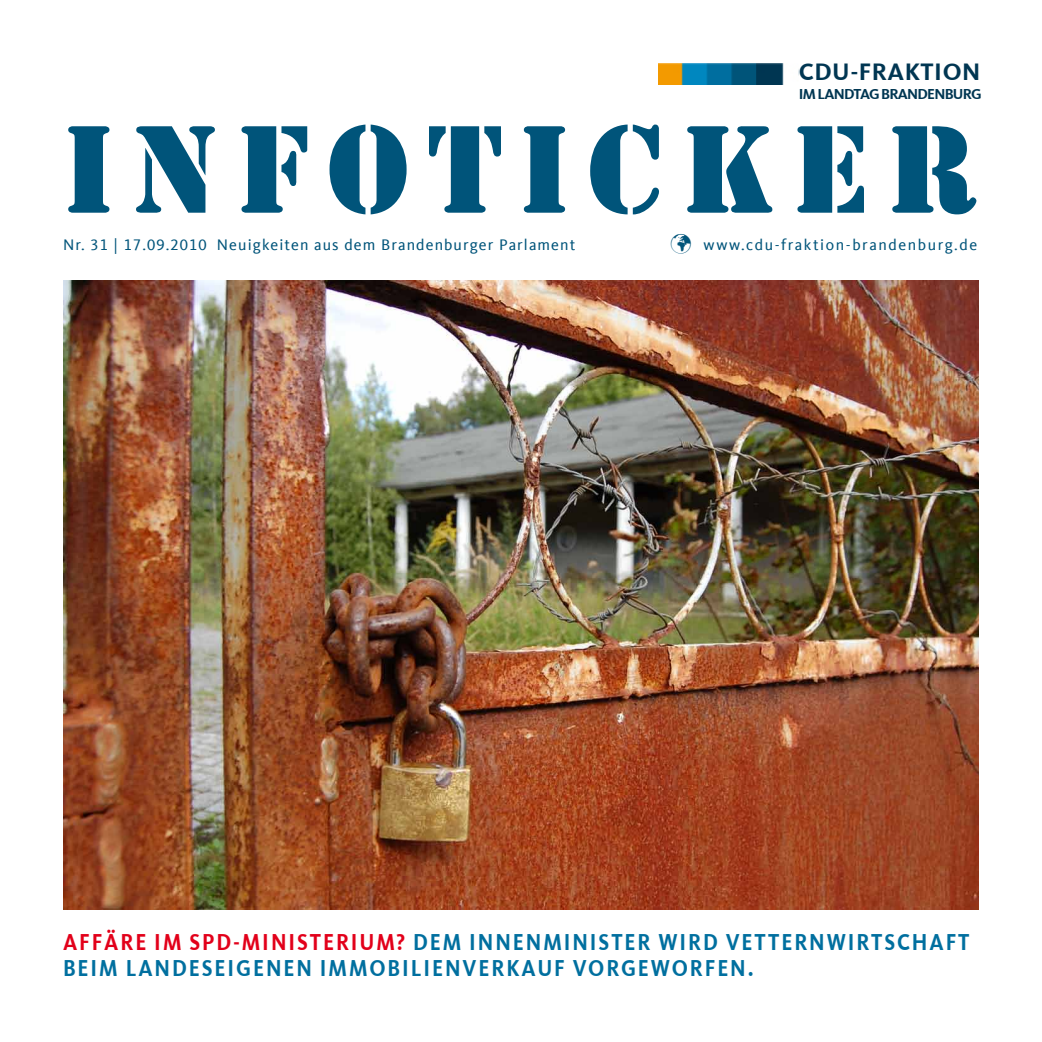
<style>
.page{position:relative;width:1042px;height:1042px;background:#fff}
.page>*{position:absolute;margin:0;border:0;box-sizing:border-box;transform-origin:0 0}
.t1{font:115.5px "Stencil Std";letter-spacing:.15em;color:#00547a}
.t2{font:700 24.5px "CDU Kievit Tab";letter-spacing:.02em;color:#003652}
.t3{font:700 23.8px/26.2px "CDU Kievit Tab";letter-spacing:.09em;color:#006f9f;scale:.88 1}
.t4{font:15.75px "CDU Kievit Tab";letter-spacing:.07em;color:#00547a}
.t5{font:15.75px "CDU Kievit Tab";letter-spacing:.1em;color:#00547a}
.t6{font:700 14.88px "CDU Kievit Tab";letter-spacing:-.05em;color:#003652}
.s1{color:#e2001a}
</style>
<div class="page">
<img style="left:63px;top:281px;width:916px;height:628px">
<img style="left:658px;top:63px;width:141px;height:21px">
<p class="t2" style="left:799px;top:58px;width:183px">CDU-FRAKTION</p>
<p class="t6" style="left:799px;top:86px;width:184px">IM LANDTAG BRANDENBURG</p>
<h1 class="t1" style="left:63px;top:95px;width:915px">INFOTICKER</h1>
<p class="t4" style="left:63px;top:236px;width:514px">Nr. 31 | 17.09.2010 Neuigkeiten aus dem Brandenburger Parlament</p>
<p class="t5" style="left:670px;top:236px;width:308px">✓ www.cdu-fraktion-brandenburg.de</p>
<p class="t3" style="left:63px;top:928px;width:1031px"><span class="s1">AFFÄRE IM SPD-MINISTERIUM?</span> DEM INNENMINISTER WIRD VETTERNWIRTSCHAFT<br>BEIM LANDESEIGENEN IMMOBILIENVERKAUF VORGEWORFEN.</p>
</div>
